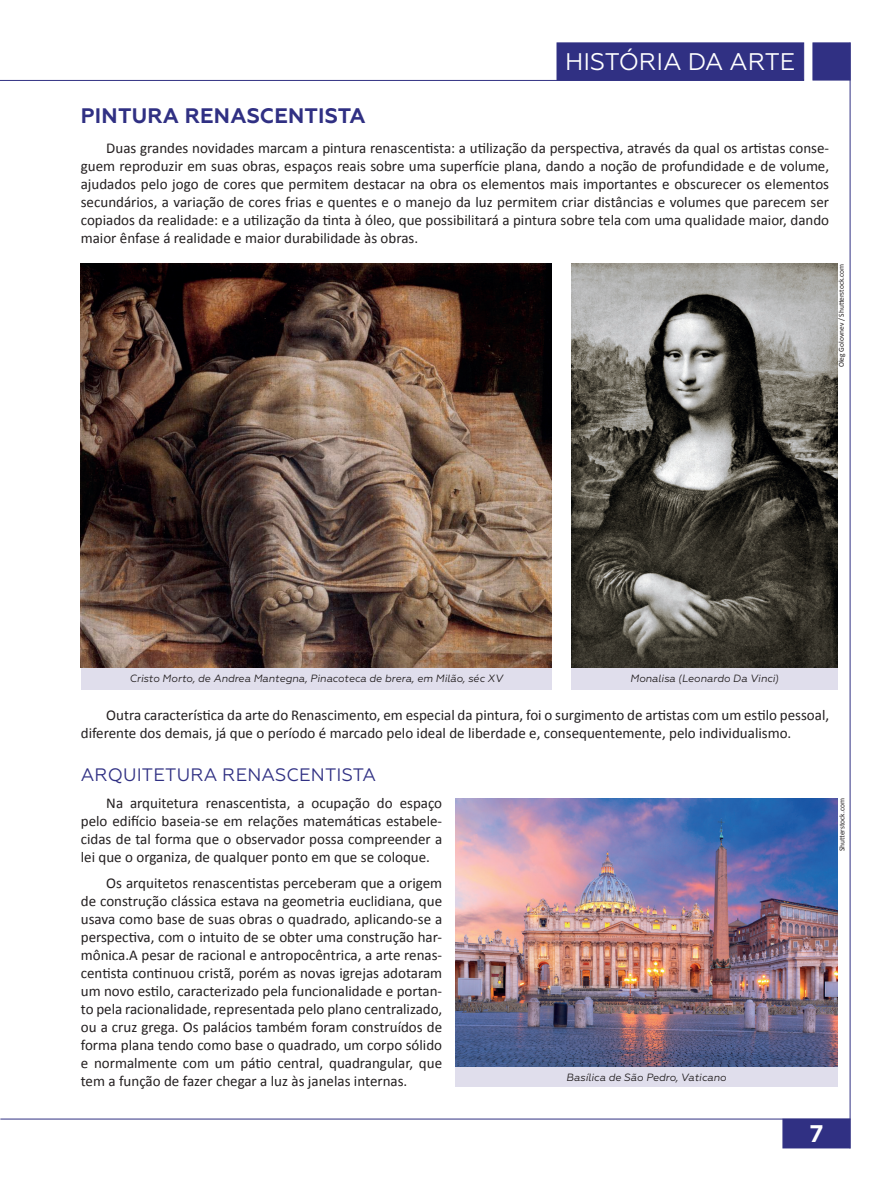
<style>
.page{position:relative;width:893px;height:1191px;background:#fff}
.page>*{position:absolute;margin:0;border:0;box-sizing:border-box;transform-origin:0 0}
.t1{font:24px "Geometria";color:#fff}
.t2{font:700 24px "Geometria";color:#fff}
.t3{font:700 21px "Geometria";letter-spacing:.01em;color:#303083}
.t4{font:18px "Geometria";letter-spacing:.01em;color:#303083}
.t5{font:15px/18px "Calibri";color:#231f20;text-align:justify}
.t6{font:italic 10.5px "Geometria";color:#231f20}
.t7{font:7.5px "Calibri";color:#231f20}
</style>
<div class="page">
<hr style="left:0;top:1118px;width:850px;height:1px;background:#303083">
<hr style="left:850px;top:43px;width:1px;height:1105px;background:#303083">
<hr style="left:0;top:80px;width:804px;height:1px;background:#303083">
<div style="left:813px;top:43px;width:37px;height:37px;background:#303083"></div>
<div style="left:557px;top:43px;width:247px;height:37px;background:#303083"></div>
<div style="left:782px;top:1118px;width:68px;height:30px;background:#303083;border:2px solid #303083"></div>
<div style="left:81px;top:667px;width:471px;height:22px;background:#e0deec"></div>
<img style="left:81px;top:264px;width:471px;height:403px">
<div style="left:571px;top:667px;width:267px;height:22px;background:#e0deec"></div>
<img style="left:571px;top:264px;width:267px;height:403px">
<div style="left:455px;top:1066px;width:383px;height:21px;background:#e0deec"></div>
<img style="left:455px;top:798px;width:383px;height:268px">
<h1 class="t1" style="left:565px;top:47px;width:231px">HISTÓRIA DA ARTE</h1>
<h2 class="t3" style="left:81px;top:103px;width:286px">PINTURA RENASCENTISTA</h2>
<p class="t5" style="left:81px;top:139px;width:750px;text-indent:26px">Duas grandes novidades marcam a pintura renascentista: a utilização da perspectiva, através da qual os artistas conse&shy;guem reproduzir em suas obras, espaços reais sobre uma superfície plana, dando a noção de profundidade e de volume, ajudados pelo jogo de cores que permitem destacar na obra os elementos mais importantes e obscurecer os elementos secundários, a variação de cores frias e quentes e o manejo da luz permitem criar distâncias e volumes que parecem ser copiados da realidade: e a utilização da tinta à óleo, que possibilitará a pintura sobre tela com uma qualidade maior, dando maior ênfase á realidade e maior durabilidade às obras.</p>
<p class="t7" style="left:836px;top:367px;width:105px;rotate:-90deg">Oleg Golovnev / Shutterstock.com</p>
<p class="t6" style="left:130px;top:672px;width:375px">Cristo Morto, de Andrea Mantegna, Pinacoteca de brera, em Milão, séc XV</p>
<p class="t6" style="left:630px;top:672px;width:150px">Monalisa (Leonardo Da Vinci)</p>
<p class="t5" style="left:81px;top:705px;width:750px;text-indent:26px">Outra característica da arte do Renascimento, em especial da pintura, foi o surgimento de artistas com um estilo pessoal, diferente dos demais, já que o período é marcado pelo ideal de liberdade e, consequentemente, pelo individualismo.</p>
<p class="t4" style="left:81px;top:764px;width:297px">ARQUITETURA RENASCENTISTA</p>
<p class="t5" style="left:81px;top:793px;width:363px;text-indent:26px">Na arquitetura renascentista, a ocupação do espaço pelo edifício baseia-se em relações matemáticas estabele&shy;cidas de tal forma que o observador possa compreender a lei que o organiza, de qualquer ponto em que se coloque.</p>
<p class="t5" style="left:81px;top:873px;width:363px;text-indent:26px">Os arquitetos renascentistas perceberam que a origem de construção clássica estava na geometria euclidiana, que usava como base de suas obras o quadrado, aplicando-se a perspectiva, com o intuito de se obter uma construção har&shy;mônica.A pesar de racional e antropocêntrica, a arte renas&shy;centista continuou cristã, porém as novas igrejas adotaram um novo estilo, caracterizado pela funcionalidade e portan&shy;to pela racionalidade, representada pelo plano centralizado, ou a cruz grega. Os palácios também foram construídos de forma plana tendo como base o quadrado, um corpo sólido e normalmente com um pátio central, quadrangular, que tem a função de fazer chegar a luz às janelas internas.</p>
<p class="t6" style="left:566px;top:1071px;width:162px">Basílica de São Pedro, Vaticano</p>
<p class="t7" style="left:837px;top:851px;width:54px;rotate:-90deg">Shutterstock.com</p>
<h1 class="t2" style="left:810px;top:1119px;width:15px">7</h1>
</div>
